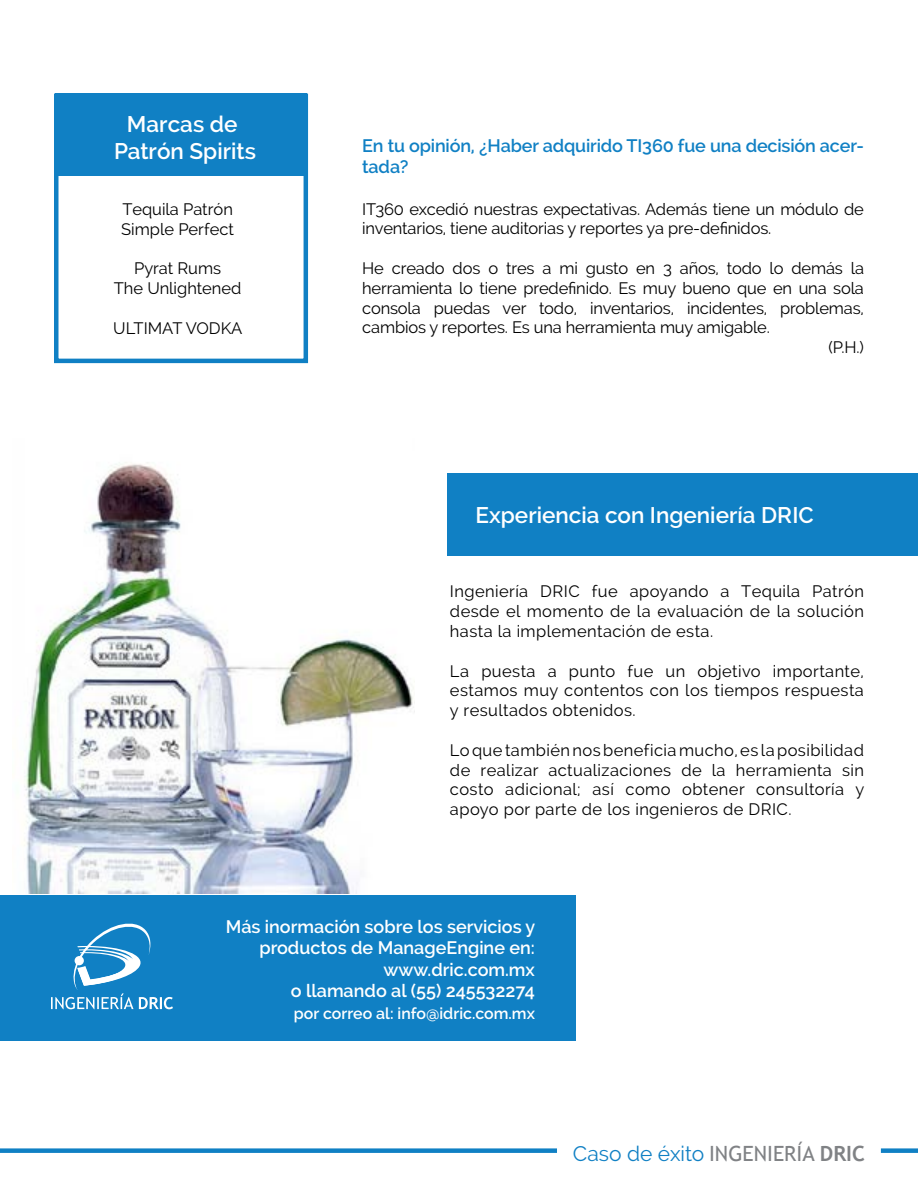
<style>
.page{position:relative;width:918px;height:1188px;background:#fff}
.page>*{position:absolute;margin:0;border:0;box-sizing:border-box;transform-origin:0 0}
.t1{font:600 22.5px/27px "Raleway";color:#fff;text-align:center}
.t2{font:21px "Raleway";color:#1080c4}
.t3{font:600 18px/21.6px "Raleway";color:#fff;text-align:right}
.t4{font:600 18px/21.6px "Raleway";letter-spacing:-.01em;color:#1080c4}
.t5{font:16.5px/19.8px "Raleway";letter-spacing:-.01em;color:#000;text-align:justify}
.t6{font:600 15.9px "Raleway";color:#fff}
.s1{font-family:"Trebuchet MS";color:#808285}
.s2{font-family:"Trebuchet MS";font-weight:700;color:#808285}
</style>
<div class="page">
<div style="left:0;top:1148px;width:557px;height:5px;background:#1080c4"></div>
<div style="left:881px;top:1148px;width:37px;height:5px;background:#1080c4"></div>
<div style="left:54px;top:94px;width:254px;height:269px;border:4px solid #1080c4"></div>
<div style="left:55px;top:94px;width:252px;height:82px;background:#1080c4"></div>
<div style="left:448px;top:473px;width:470px;height:82px;background:#1080c4"></div>
<div style="left:0;top:895px;width:575px;height:146px;background:#1080c4"></div>
<svg style="left:51px;top:923px;width:122px;height:86px"></svg>
<img style="left:24px;top:462px;width:391px;height:432px">
<h1 class="t1" style="left:114px;top:110px;width:143px">Marcas de<br>Patrón Spirits</h1>
<p class="t5" style="left:121px;top:199px;width:114px">Tequila Patrón<br>Simple Perfect</p>
<p class="t5" style="left:114px;top:259px;width:129px;text-align:center">Pyrat Rums<br>The Unlightened</p>
<p class="t5" style="left:113px;top:318px;width:131px">ULTIMAT VODKA</p>
<p class="t4" style="left:362px;top:135px;width:503px">En tu opinión, ¿Haber adquirido TI360 fue una decisión acer&shy;tada?</p>
<p class="t5" style="left:362px;top:199px;width:503px">IT360 excedió nuestras expectativas. Además tiene un módulo de inventarios, tiene auditorias y reportes ya pre-definidos.</p>
<p class="t5" style="left:362px;top:258px;width:503px">He creado dos o tres a mi gusto en 3 años, todo lo demás la</p>
<p class="t5" style="left:362px;top:278px;width:503px">herramienta lo tiene predefinido. Es muy bueno que en una sola</p>
<p class="t5" style="left:362px;top:298px;width:503px">consola puedas ver todo, inventarios, incidentes, problemas,</p>
<p class="t5" style="left:362px;top:318px;width:409px">cambios y reportes. Es una herramienta muy amigable.</p>
<p class="t5" style="left:829px;top:337px;width:37px">(P.H.)</p>
<h1 class="t1" style="left:476px;top:502px;width:340px">Experiencia con Ingeniería DRIC</h1>
<p class="t5" style="left:450px;top:582px;width:416px">Ingeniería DRIC fue apoyando a Tequila Patrón desde el momento de la evaluación de la solución hasta la implementación de esta.</p>
<p class="t5" style="left:450px;top:661px;width:416px">La puesta a punto fue un objetivo importante, estamos muy contentos con los tiempos respuesta y resultados obtenidos.</p>
<p class="t5" style="left:450px;top:740px;width:416px">Lo que también nos beneficia mucho, es la posibilidad de realizar actualizaciones de la herramienta sin costo adicional; así como obtener consultoría y apoyo por parte de los ingenieros de DRIC.</p>
<p class="t3" style="left:226px;top:916px;width:311px">Más inormación sobre los servicios y productos de ManageEngine en: www.dric.com.mx<br>o llamando al (55) 245532274</p>
<p class="t6" style="left:294px;top:1004px;width:242px">por correo al: info@idric.com.mx</p>
<p class="t2" style="left:573px;top:1141px;width:294px">Caso de éxito <span class="s1">INGENIERÍA</span> <span class="s2">DRIC</span></p>
</div>
